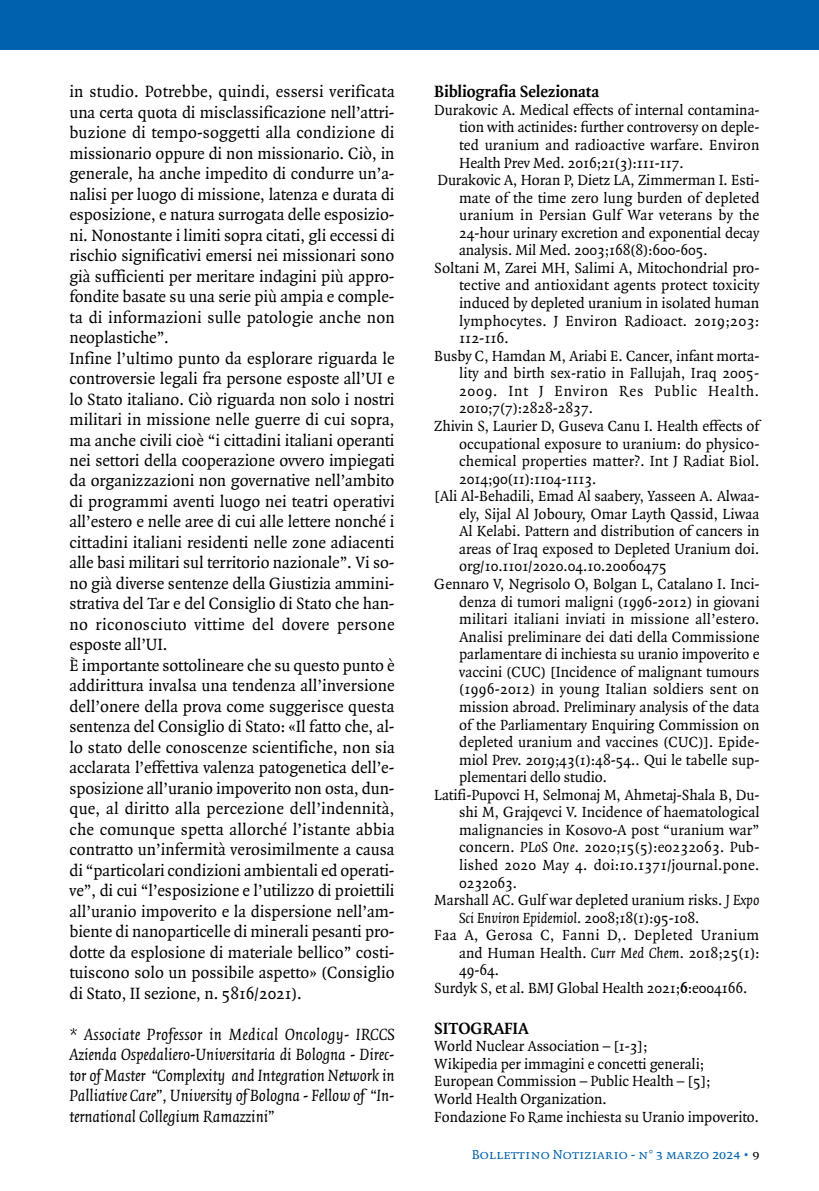
<style>
.page{position:relative;width:819px;height:1191px;background:#fff}
.page>*{position:absolute;margin:0;border:0;box-sizing:border-box;transform-origin:0 0}
.t1{font:17.5px/20.5px "Quadraat";letter-spacing:-.005em;color:#000}
.t2{font:italic 17.5px/20.5px "Quadraat";letter-spacing:-.005em;color:#000;text-align:justify}
.t3{font:700 17.5px "Quadraat";letter-spacing:-.005em;color:#000}
.t4{font:15.75px/17.5px "Quadraat";color:#000}
.t5{font:15.75px "Quadraat";letter-spacing:.02em;color:#000}
.t6{font:italic 15.75px "Quadraat";letter-spacing:-.005em;color:#000}
.t7{font:15.75px "Quadraat";letter-spacing:.025em;color:#000}
.t8{font:15.75px "Quadraat";letter-spacing:.05em;color:#000}
.t9{font:14px "Quadraat Small Caps";color:#0062ae}
.s1{font-style:italic}
.s2{font-style:normal}
.s3{font-weight:700}
.s4{color:#000}
</style>
<div class="page">
<div style="left:0;top:0;width:819px;height:50px;background:#0062ae"></div>
<p class="t1" style="left:69px;top:82px;width:327px">in studio. Potrebbe, quindi, essersi verificata una certa quota di misclassificazione nell’attri&shy;buzione di tempo-soggetti alla condizione di missionario oppure di non missionario. Ciò, in generale, ha anche impedito di condurre un’a&shy;nalisi per luogo di missione, latenza e durata di esposizione, e natura surrogata delle esposizio&shy;ni. Nonostante i limiti sopra citati, gli eccessi di rischio significativi emersi nei missionari sono già sufficienti per meritare indagini più appro&shy;fondite basate su una serie più ampia e comple&shy;ta di informazioni sulle patologie anche non neoplastiche”.<br>Infine l’ultimo punto da esplorare riguarda le controversie legali fra persone esposte all’UI e lo Stato italiano. Ciò riguarda non solo i nostri militari in missione nelle guerre di cui sopra, ma anche civili cioè “i cittadini italiani operanti nei settori della cooperazione ovvero impiegati da organizzazioni non governative nell’ambito di programmi aventi luogo nei teatri operativi all’estero e nelle aree di cui alle lettere nonché i cittadini italiani residenti nelle zone adiacenti alle basi militari sul territorio nazionale”. Vi so&shy;no già diverse sentenze della Giustizia ammini&shy;strativa del Tar e del Consiglio di Stato che han&shy;no riconosciuto vittime del dovere persone esposte all’UI.<br>È importante sottolineare che su questo punto è addirittura invalsa una tendenza all’inversione dell’onere della prova come suggerisce questa sentenza del Consiglio di Stato: «Il fatto che, al&shy;lo stato delle conoscenze scientifiche, non sia acclarata l’effettiva valenza patogenetica dell’e&shy;sposizione all’uranio impoverito non osta, dun&shy;que, al diritto alla percezione dell’indennità, che comunque spetta allorché l’istante abbia contratto un’infermità verosimilmente a causa di “particolari condizioni ambientali ed operati&shy;ve”, di cui “l’esposizione e l’utilizzo di proiettili all’uranio impoverito e la dispersione nell’am&shy;biente di nanoparticelle di minerali pesanti pro&shy;dotte da esplosione di materiale bellico” costi&shy;tuiscono solo un possibile aspetto» (Consiglio di Stato, II sezione, n. 5816/2021).</p>
<p class="t2" style="left:69px;top:1024px;width:327px">* Associate Professor in Medical Oncology- IRCCS Azienda Ospedaliero-Universitaria di Bologna - Direc&shy;tor of Master “Complexity and Integration Network in Palliative Care”, University of Bologna - Fellow of “In&shy;ternational Collegium Ramazzini”</p>
<p class="t3" style="left:434px;top:83px;width:166px">Bibliografia Selezionata</p>
<p class="t4" style="left:434px;top:102px;width:326px">Durakovic A. Medical effects of internal contamina-</p>
<p class="t4" style="left:459px;top:119px;width:302px">tion with actinides: further controversy on deple-</p>
<p class="t4" style="left:459px;top:137px;width:302px">ted uranium and radioactive warfare. Environ</p>
<p class="t4" style="left:459px;top:154px;width:226px">Health Prev Med. 2016;21(3):111-117.</p>
<p class="t4" style="left:437px;top:172px;width:323px">Durakovic A, Horan P, Dietz LA, Zimmerman I. Esti-</p>
<p class="t4" style="left:459px;top:189px;width:302px">mate of the time zero lung burden of depleted</p>
<p class="t4" style="left:459px;top:207px;width:302px">uranium in Persian Gulf War veterans by the</p>
<p class="t4" style="left:459px;top:224px;width:302px">24-hour urinary excretion and exponential decay</p>
<p class="t4" style="left:459px;top:242px;width:250px">analysis. Mil Med. 2003;168(8):600-605.</p>
<p class="t4" style="left:434px;top:260px;width:327px">Soltani M, Zarei MH, Salimi A, Mitochondrial pro-</p>
<p class="t4" style="left:459px;top:277px;width:302px">tective and antioxidant agents protect toxicity</p>
<p class="t4" style="left:459px;top:295px;width:302px">induced by depleted uranium in isolated human</p>
<p class="t5" style="left:459px;top:312px;width:302px">lymphocytes. J Environ Radioact. 2019;203:</p>
<p class="t4" style="left:459px;top:330px;width:51px">112-116.</p>
<p class="t4" style="left:434px;top:347px;width:326px">Busby C, Hamdan M, Ariabi E. Cancer, infant morta-</p>
<p class="t4" style="left:459px;top:365px;width:301px">lity and birth sex-ratio in Fallujah, Iraq 2005-</p>
<p class="t8" style="left:459px;top:383px;width:301px">2009. Int J Environ Res Public Health.</p>
<p class="t4" style="left:459px;top:400px;width:135px">2010;7(7):2828-2837.</p>
<p class="t4" style="left:434px;top:418px;width:326px">Zhivin S, Laurier D, Guseva Canu I. Health effects of</p>
<p class="t4" style="left:459px;top:435px;width:302px">occupational exposure to uranium: do physico-</p>
<p class="t4" style="left:459px;top:453px;width:302px">chemical properties matter?. Int J Radiat Biol.</p>
<p class="t4" style="left:459px;top:470px;width:139px">2014;90(11):1104-1113.</p>
<p class="t4" style="left:434px;top:488px;width:326px">[Ali Al-Behadili, Emad Al saabery, Yasseen A. Alwaa-</p>
<p class="t4" style="left:459px;top:505px;width:302px">ely, Sijal Al Joboury, Omar Layth Qassid, Liwaa</p>
<p class="t4" style="left:459px;top:523px;width:302px">Al Kelabi. Pattern and distribution of cancers in</p>
<p class="t4" style="left:459px;top:540px;width:302px">areas of Iraq exposed to Depleted Uranium doi.</p>
<p class="t4" style="left:459px;top:558px;width:209px">org/10.1101/2020.04.10.20060475</p>
<p class="t4" style="left:434px;top:576px;width:326px">Gennaro V, Negrisolo O, Bolgan L, Catalano I. Inci-</p>
<p class="t4" style="left:459px;top:593px;width:302px">denza di tumori maligni (1996-2012) in giovani</p>
<p class="t4" style="left:459px;top:611px;width:302px">militari italiani inviati in missione all’estero.</p>
<p class="t4" style="left:459px;top:628px;width:302px">Analisi preliminare dei dati della Commissione</p>
<p class="t4" style="left:459px;top:646px;width:302px">parlamentare di inchiesta su uranio impoverito e</p>
<p class="t4" style="left:459px;top:663px;width:302px">vaccini (CUC) [Incidence of malignant tumours</p>
<p class="t4" style="left:459px;top:681px;width:301px">(1996-2012) in young Italian soldiers sent on</p>
<p class="t4" style="left:459px;top:698px;width:302px">mission abroad. Preliminary analysis of the data</p>
<p class="t4" style="left:459px;top:716px;width:302px">of the Parliamentary Enquiring Commission on</p>
<p class="t4" style="left:459px;top:734px;width:302px">depleted uranium and vaccines (CUC)]. Epide-</p>
<p class="t4" style="left:459px;top:751px;width:302px">miol Prev. 2019;43(1):48-54.. Qui le tabelle sup-</p>
<p class="t4" style="left:459px;top:769px;width:149px">plementari dello studio.</p>
<p class="t4" style="left:434px;top:786px;width:326px">Latifi-Pupovci H, Selmonaj M, Ahmetaj-Shala B, Du-</p>
<p class="t4" style="left:459px;top:804px;width:302px">shi M, Grajqevci V. Incidence of haematological</p>
<p class="t4" style="left:459px;top:821px;width:302px">malignancies in Kosovo-A post “uranium war”</p>
<p class="t4" style="left:459px;top:839px;width:302px">concern. <span class="s1">PLoS One</span>. 2020;15(5):e0232063. Pub-</p>
<p class="t4" style="left:459px;top:856px;width:302px">lished 2020 May 4. doi:10.1371/journal.pone.</p>
<p class="t4" style="left:459px;top:874px;width:60px">0232063.</p>
<p class="t4" style="left:434px;top:892px;width:326px">Marshall AC. Gulf war depleted uranium risks. <span class="s1">J Expo</span></p>
<p class="t6" style="left:459px;top:909px;width:242px">Sci Environ Epidemiol<span class="s2">. 2008;18(1):95-108.</span></p>
<p class="t7" style="left:434px;top:927px;width:326px">Faa A, Gerosa C, Fanni D,. Depleted Uranium</p>
<p class="t4" style="left:459px;top:944px;width:302px">and Human Health. <span class="s1">Curr Med Chem</span>. 2018;25(1):</p>
<p class="t4" style="left:459px;top:962px;width:42px">49-64.</p>
<p class="t4" style="left:434px;top:979px;width:315px">Surdyk S, et al. BMJ Global Health 2021;<span class="s3">6</span>:e004166.</p>
<p class="t3" style="left:434px;top:1019px;width:96px">SITOGRAFIA</p>
<p class="t4" style="left:434px;top:1038px;width:326px">World Nuclear Association – [1-3];<br>Wikipedia per immagini e concetti generali; European Commission – Public Health – [5];<br>World Health Organization.<br>Fondazione Fo Rame inchiesta su Uranio impoverito.</p>
<p class="t9" style="left:471px;top:1147px;width:289px">Bollettino Notiziario - n° 3 marzo 2024 • <span class="s4">9</span></p>
</div>
